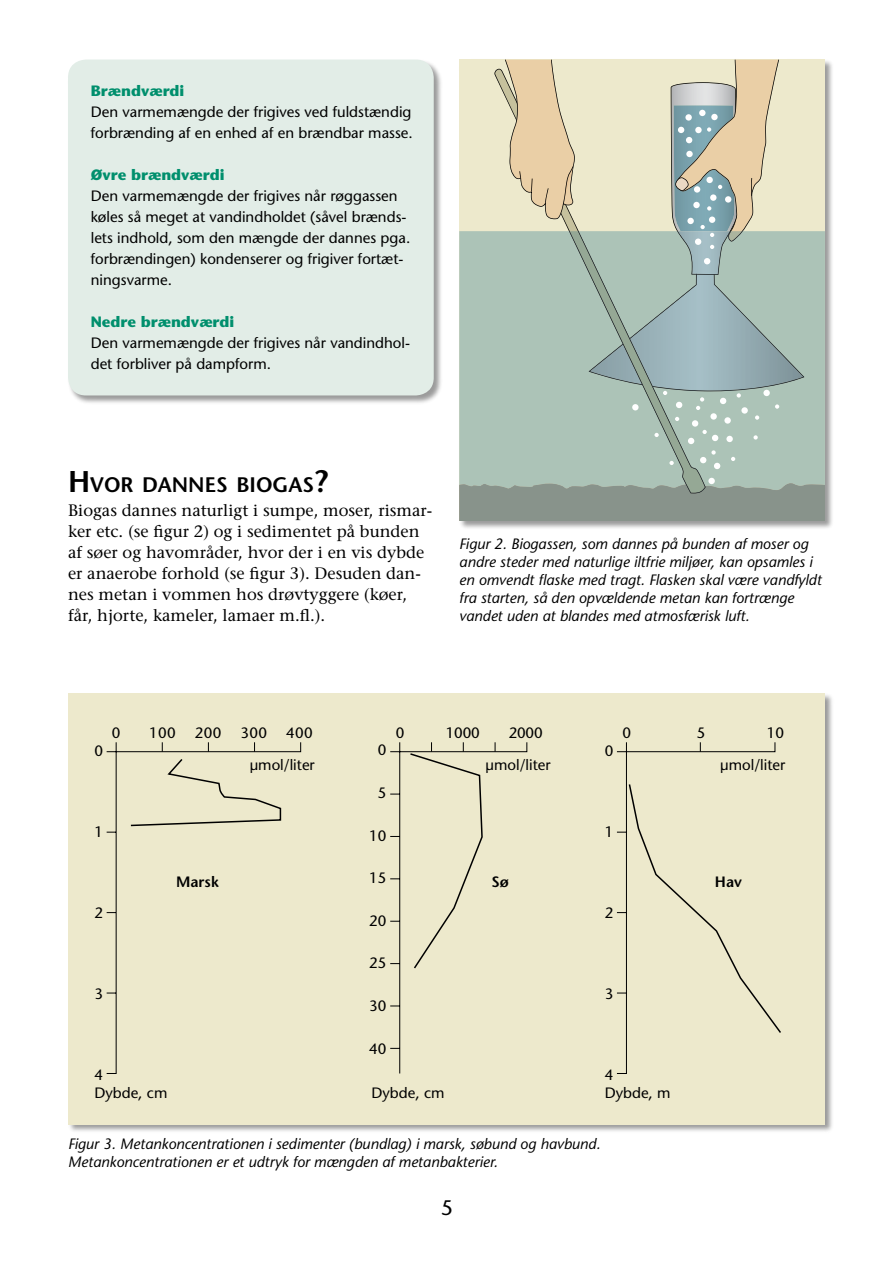
<style>
.page{position:relative;width:893px;height:1263px;background:#fff}
.page>*{position:absolute;margin:0;border:0;box-sizing:border-box;transform-origin:0 0}
.t1{font:600 21px "Stone Sans";color:#000}
.t2{font:16.5px/21px "Stone Serif";color:#000}
.t3{font:15px/21px "Stone Sans";color:#000}
.t4{font:italic 15px/18px "Stone Sans";color:#000}
.t5{font:700 15px "Stone Sans";color:#008f6d}
.t6{font:600 15px "Stone Sans";color:#000}
.s1{font-size:30px}
</style>
<div class="page">
<div style="left:458px;top:59px;width:377px;height:471px;background:#000;opacity:.4"></div>
<svg style="left:459px;top:60px;width:366px;height:460px;background:#b9c5b5"></svg>
<div style="left:632px;top:404px;width:7px;height:6px;background:#fff;border-radius:50%"></div>
<div style="left:67px;top:692px;width:767px;height:442px;background:#000;opacity:.4"></div>
<div style="left:68px;top:693px;width:757px;height:431px;background:#ede9cc"></div>
<svg style="left:106px;top:742px;width:670px;height:332px"></svg>
<svg style="left:129px;top:752px;width:652px;height:282px"></svg>
<div style="left:67px;top:58px;width:376px;height:347px;background:#000;opacity:.4"></div>
<div style="left:68px;top:60px;width:366px;height:335px;background:#e2ede7;border-radius:18px"></div>
<p class="t5" style="left:91px;top:82px;width:95px">Brændværdi</p>
<p class="t3" style="left:91px;top:101px;width:323px">Den varmemængde der frigives ved fuldstændig forbrænding af en enhed af en brændbar masse.</p>
<p class="t5" style="left:91px;top:166px;width:135px">Øvre brændværdi</p>
<p class="t3" style="left:91px;top:185px;width:321px">Den varmemængde der frigives når røggassen køles så meget at vandindholdet (såvel brænds&shy;lets indhold, som den mængde der dannes pga. forbrændingen) kondenserer og frigiver fortæt&shy;ningsvarme.</p>
<p class="t5" style="left:91px;top:313px;width:145px">Nedre brændværdi</p>
<p class="t3" style="left:91px;top:332px;width:321px">Den varmemængde der frigives når vandindhol&shy;det forbliver på dampform.</p>
<h1 class="t1" style="left:68px;top:472px;width:262px"><span class="s1">H</span>VOR DANNES BIOGAS<span class="s1">?</span></h1>
<p class="t2" style="left:68px;top:500px;width:366px">Biogas dannes naturligt i sumpe, moser, rismar&shy;ker etc. (se figur 2) og i sedimentet på bunden af søer og havområder, hvor der i en vis dybde er anaerobe forhold (se figur 3). Desuden dan&shy;nes metan i vommen hos drøvtyggere (køer, får, hjorte, kameler, lamaer m.fl.).</p>
<p class="t4" style="left:459px;top:535px;width:364px">Figur 2. Biogassen, som dannes på bunden af moser og andre steder med naturlige iltfrie miljøer, kan opsamles i en omvendt flaske med tragt. Flasken skal være vandfyldt fra starten, så den opvældende metan kan fortrænge vandet uden at blandes med atmosfærisk luft.</p>
<p class="t3" style="left:112px;top:722px;width:10px">0</p>
<p class="t3" style="left:149px;top:722px;width:28px">100</p>
<p class="t3" style="left:195px;top:722px;width:28px">200</p>
<p class="t3" style="left:240px;top:722px;width:28px">300</p>
<p class="t3" style="left:286px;top:722px;width:28px">400</p>
<p class="t3" style="left:396px;top:722px;width:10px">0</p>
<p class="t3" style="left:446px;top:722px;width:35px">1000</p>
<p class="t3" style="left:509px;top:722px;width:35px">2000</p>
<p class="t3" style="left:622px;top:722px;width:10px">0</p>
<p class="t3" style="left:697px;top:722px;width:10px">5</p>
<p class="t3" style="left:767px;top:722px;width:19px">10</p>
<p class="t3" style="left:95px;top:740px;width:10px">0</p>
<p class="t3" style="left:95px;top:821px;width:10px">1</p>
<p class="t3" style="left:95px;top:902px;width:10px">2</p>
<p class="t3" style="left:95px;top:983px;width:10px">3</p>
<p class="t3" style="left:378px;top:740px;width:10px">0</p>
<p class="t3" style="left:378px;top:782px;width:10px">5</p>
<p class="t3" style="left:369px;top:825px;width:19px">10</p>
<p class="t3" style="left:369px;top:867px;width:19px">15</p>
<p class="t3" style="left:369px;top:910px;width:19px">20</p>
<p class="t3" style="left:369px;top:953px;width:19px">25</p>
<p class="t3" style="left:369px;top:995px;width:19px">30</p>
<p class="t3" style="left:369px;top:1038px;width:19px">40</p>
<p class="t3" style="left:605px;top:740px;width:10px">0</p>
<p class="t3" style="left:250px;top:754px;width:67px">µmol/liter</p>
<p class="t3" style="left:485px;top:754px;width:67px">µmol/liter</p>
<p class="t3" style="left:720px;top:754px;width:67px">µmol/liter</p>
<p class="t3" style="left:605px;top:821px;width:10px">1</p>
<p class="t6" style="left:176px;top:873px;width:44px">MARSK</p>
<p class="t6" style="left:491px;top:873px;width:19px">SØ</p>
<p class="t6" style="left:715px;top:873px;width:28px">HAV</p>
<p class="t3" style="left:605px;top:902px;width:10px">2</p>
<p class="t3" style="left:605px;top:983px;width:10px">3</p>
<p class="t3" style="left:95px;top:1064px;width:10px">4</p>
<p class="t3" style="left:605px;top:1064px;width:10px">4</p>
<p class="t3" style="left:94px;top:1082px;width:75px">Dybde, cm</p>
<p class="t3" style="left:371px;top:1082px;width:75px">Dybde, cm</p>
<p class="t3" style="left:605px;top:1082px;width:67px">Dybde, m</p>
<p class="t4" style="left:68px;top:1134px;width:534px">Figur 3. Metankoncentrationen i sedimenter (bundlag) i marsk, søbund og havbund.<br>Metankoncentrationen er et udtryk for mængden af metanbakterier.</p>
</div>
